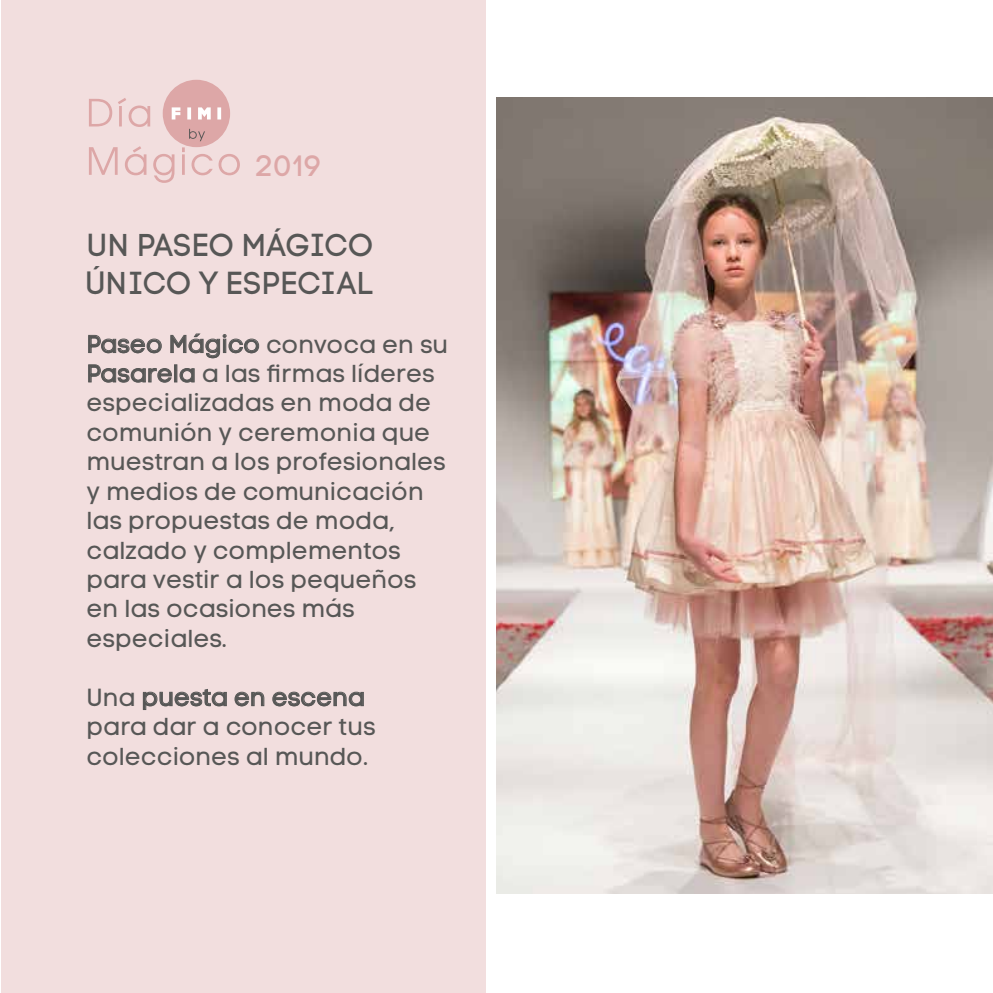
<style>
.page{position:relative;width:993px;height:993px;background:#fff}
.page>*{position:absolute;margin:0;border:0;box-sizing:border-box;transform-origin:0 0}
.t1{font:31.5px/37.8px "Code Pro LC";color:#575756}
.t2{font:29.4px "Code Pro LC";color:#dda7a7}
.t3{font:24.5px/29.4px "Code Pro LC";color:#575756}
</style>
<div class="page">
<div style="left:1px;top:0;width:484px;height:992px;background:#f2dede"></div>
<svg style="left:89px;top:99px;width:23px;height:27px"></svg>
<svg style="left:118px;top:98px;width:32px;height:29px"></svg>
<svg style="left:89px;top:147px;width:29px;height:28px"></svg>
<svg style="left:125px;top:146px;width:21px;height:29px"></svg>
<svg style="left:153px;top:154px;width:21px;height:29px"></svg>
<hr style="left:182px;top:154px;width:3px;height:21px;background:#dda7a7">
<svg style="left:182px;top:147px;width:3px;height:5px"></svg>
<svg style="left:191px;top:154px;width:49px;height:21px"></svg>
<div style="left:163px;top:80px;width:67px;height:67px;background:#dda7a7;border-radius:50%"></div>
<svg style="left:172px;top:107px;width:49px;height:12px"></svg>
<svg style="left:189px;top:129px;width:16px;height:12px"></svg>
<svg style="left:88px;top:335px;width:74px;height:18px"></svg>
<svg style="left:170px;top:333px;width:89px;height:25px"></svg>
<svg style="left:88px;top:364px;width:84px;height:18px"></svg>
<div style="left:174px;top:364px;width:3px;height:18px;border:1px solid #575756"></div>
<svg style="left:179px;top:368px;width:15px;height:14px"></svg>
<svg style="left:143px;top:689px;width:84px;height:20px"></svg>
<svg style="left:234px;top:691px;width:30px;height:15px"></svg>
<svg style="left:272px;top:691px;width:91px;height:15px"></svg>
<img style="left:496px;top:98px;width:496px;height:795px">
<p class="t2" style="left:255px;top:148px;width:68px">2019</p>
<p class="t1" style="left:87px;top:226px;width:288px">UN PASEO MÁGICO<br>ÚNICO Y ESPECIAL</p>
<p class="t3" style="left:87px;top:329px;width:363px">Paseo Mágico convoca en su<br>Pasarela a las firmas líderes especializadas en moda de comunión y ceremonia que muestran a los profesionales y medios de comunicación las propuestas de moda, calzado y complementos para vestir a los pequeños en las ocasiones más especiales.</p>
<p class="t3" style="left:87px;top:682px;width:290px">Una puesta en escena para dar a conocer tus colecciones al mundo.</p>
</div>
